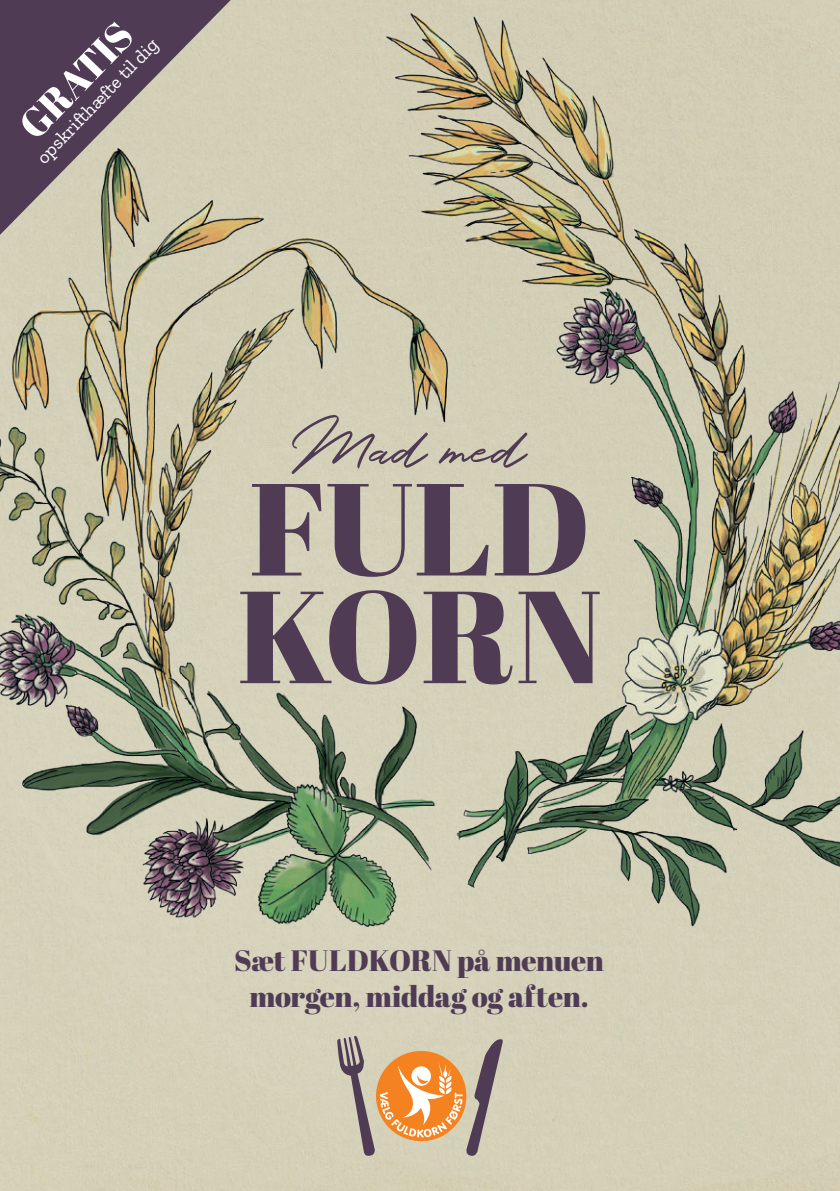
<style>
.page{position:relative;width:840px;height:1191px;background:#fff}
.page>*{position:absolute;margin:0;border:0;box-sizing:border-box;transform-origin:0 0}
.t1{font:130.6px/107.6px "Abril Fatface";color:#503b55}
.t2{font:71.2px "Holland";color:#503b55}
.t3{font:39.4px "Abril Fatface";color:#fff}
.t4{font:29.4px/35.4px "Abril Fatface";letter-spacing:-.01em;color:#503b55;text-align:center}
.t5{font:19.2px "Zilla Slab";color:#fff}
</style>
<div class="page">
<svg style="left:336px;top:1133px;width:167px;height:24px;background:#c7baa5"></svg>
<img style="left:0;top:0;width:839px;height:1133px">
<h3 class="t3" style="left:14px;top:120px;width:145px;rotate:-46deg">GRATIS</h3>
<p class="t5" style="left:35px;top:155px;width:167px;rotate:-46deg">opskrifthæfte til dig</p>
<h2 class="t2" style="left:292px;top:412px;width:234px">Mad med</h2>
<h1 class="t1" style="left:237px;top:486px;width:367px">FULD<br>KORN</h1>
<p class="t4" style="left:234px;top:945px;width:371px">Sæt FULDKORN på menuen morgen, middag og aften.</p>
</div>
